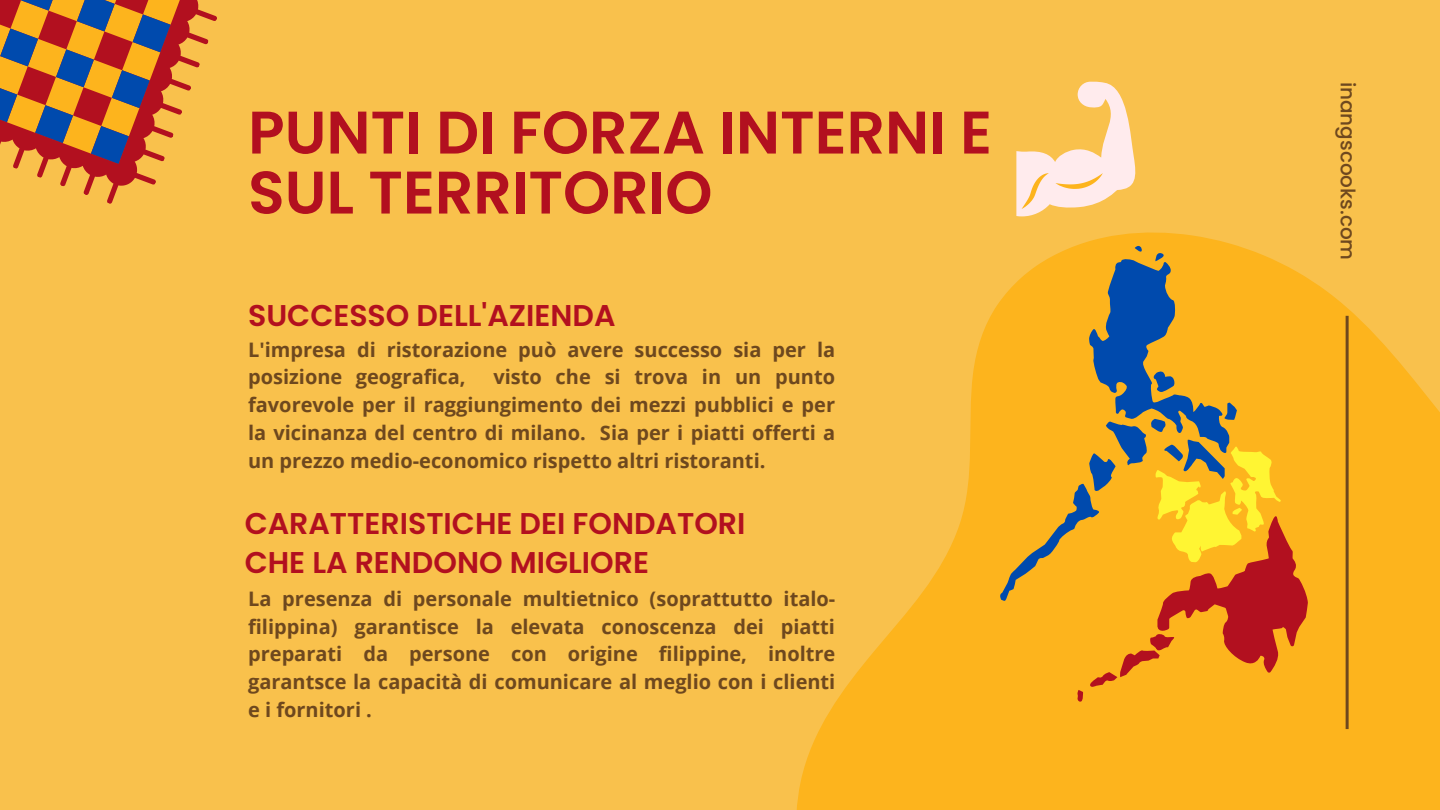
<style>
.page{position:relative;width:1440px;height:810px;background:#f9c14c}
.page>*{position:absolute;margin:0;border:0;box-sizing:border-box;transform-origin:0 0}
.t1{font:600 60px/60px "Poppins";color:#b2101f}
.t2{font:600 30px/39px "Poppins";color:#b2101f}
.t3{font:700 20px/27.8px "Open Sans";color:#6e481e;text-align:justify}
.t4{font:500 20px "Poppins";color:#6e481e}
</style>
<div class="page">
<svg style="left:796px;top:232px;width:644px;height:578px;fill:#fdb41d"></svg>
<hr style="left:1346px;top:316px;width:3px;height:413px;background:#6e481e">
<svg style="left:13px;top:164px;width:143px;height:40px"></svg>
<svg style="left:0;top:0;width:217px;height:164px"></svg>
<svg style="left:1016px;top:82px;width:120px;height:134px"></svg>
<svg style="left:1000px;top:243px;width:308px;height:459px"></svg>
<h1 class="t1" style="left:248px;top:103px;width:745px">PUNTI DI FORZA INTERNI E<br>SUL TERRITORIO</h1>
<h2 class="t2" style="left:248px;top:296px;width:369px">SUCCESSO DELL'AZIENDA</h2>
<p class="t3" style="left:248px;top:335px;width:589px">L'impresa di ristorazione può avere successo sia per la posizione geografica,</p>
<p class="t3" style="left:248px;top:363px;width:589px;text-indent:245px">visto che si trova in un punto favorevole per il raggiungimento dei mezzi pubblici e per la vicinanza del centro di milano. Sia per i piatti offerti a un prezzo medio-economico rispetto altri ristoranti.</p>
<h2 class="t2" style="left:245px;top:504px;width:502px">CARATTERISTICHE DEI FONDATORI<br>CHE LA RENDONO MIGLIORE</h2>
<p class="t3" style="left:248px;top:584px;width:589px">La presenza di personale multietnico (soprattutto italo&shy;filippina) garantisce la elevata conoscenza dei piatti preparati da persone con origine filippine, inoltre garantsce la capacità di comunicare al meglio con i clienti e i fornitori .</p>
<p class="t4" style="left:1362px;top:82px;width:180px;rotate:90deg">inangscooks.com</p>
</div>
